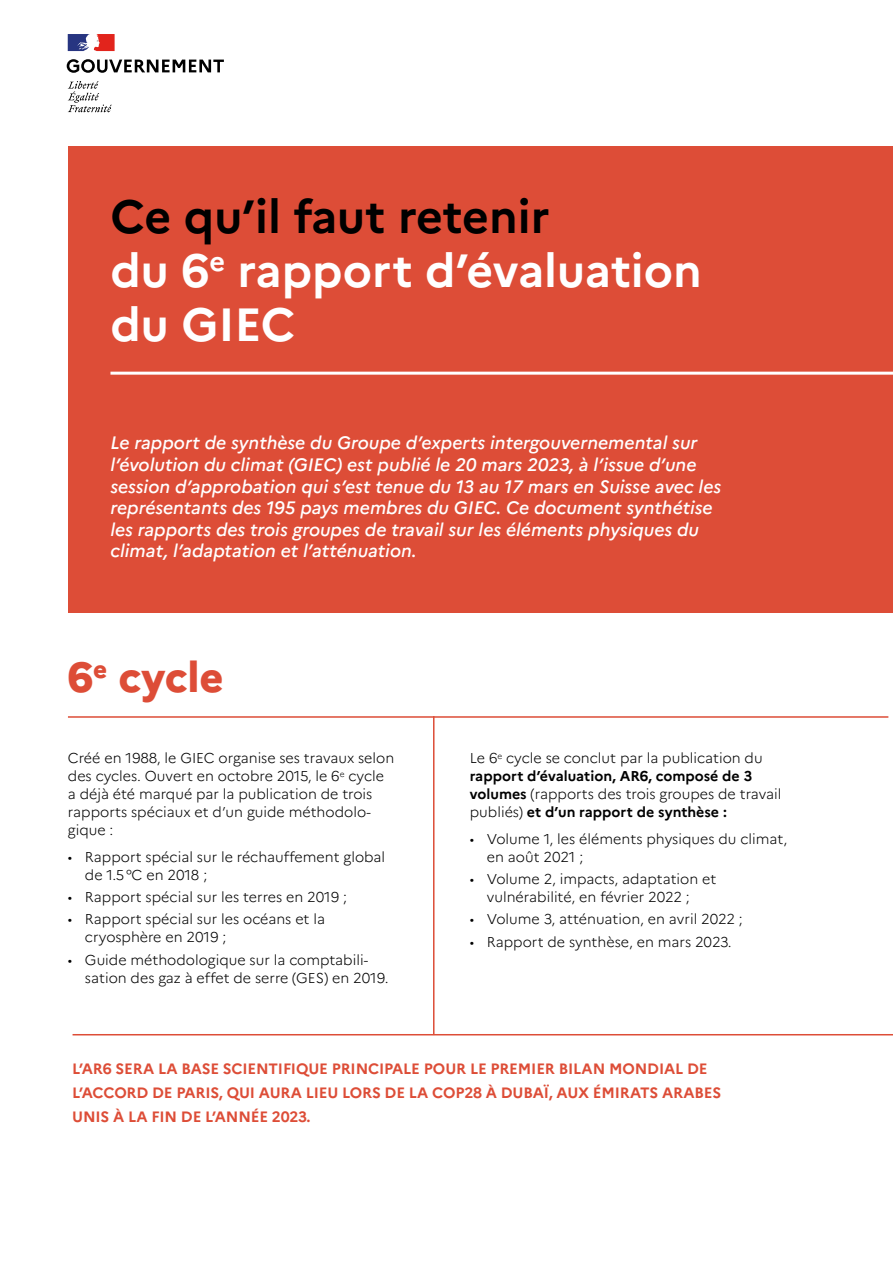
<style>
.page{position:relative;width:893px;height:1263px;background:#fff}
.page>*{position:absolute;margin:0;border:0;box-sizing:border-box;transform-origin:0 0}
.t1{font:700 46.5px/54px "Marianne";color:#fff}
.t2{font:800 42px "Marianne";color:#dd4d37}
.t3{font:italic 500 18px/21.6px "Marianne";color:#fff}
.t4{font:700 15px/24px "Marianne";letter-spacing:-.01em;color:#dd4d37}
.t5{font:300 14.25px/18px "Marianne";color:#000}
.s1{color:#000}
.s2{font-weight:700}
</style>
<div class="page">
<svg style="left:67px;top:59px;width:157px;height:14px"></svg>
<svg style="left:68px;top:81px;width:44px;height:31px"></svg>
<svg style="left:68px;top:34px;width:47px;height:17px"></svg>
<hr style="left:68px;top:716px;width:820px;height:2px;background:#dd4d37">
<hr style="left:73px;top:1034px;width:820px;height:1px;background:#dd4d37">
<hr style="left:433px;top:716px;width:1px;height:319px;background:#dd4d37">
<div style="left:68px;top:146px;width:825px;height:466px;background:#dd4d37"></div>
<hr style="left:110px;top:372px;width:783px;height:3px;background:#fff">
<h1 class="t1" style="left:110px;top:189px;width:593px"><span class="s1">Ce qu’il faut retenir<br></span>du 6<sup>e</sup> rapport d’évaluation du GIEC</h1>
<p class="t3" style="left:110px;top:432px;width:612px">Le rapport de synthèse du Groupe d’experts intergouvernemental sur l’évolution du climat (GIEC) est publié le 20 mars 2023, à l’issue d’une session d’approbation qui s’est tenue du 13 au 17 mars en Suisse avec les représentants des 195 pays membres du GIEC. Ce document synthétise les rapports des trois groupes de travail sur les éléments physiques du climat, l’adaptation et l’atténuation.</p>
<h2 class="t2" style="left:68px;top:651px;width:157px">6<sup>e</sup> cycle</h2>
<p class="t5" style="left:68px;top:749px;width:328px">Créé en 1988, le GIEC organise ses travaux selon des cycles. Ouvert en octobre 2015, le 6<sup>e</sup> cycle a déjà été marqué par la publication de trois rapports spéciaux et d’un guide méthodolo&shy;gique :</p>
<p class="t5" style="left:85px;top:848px;width:302px;text-indent:-17px">• Rapport spécial sur le réchauffement global de 1.5°C en 2018 ;</p>
<p class="t5" style="left:68px;top:888px;width:281px">• Rapport spécial sur les terres en 2019 ;</p>
<p class="t5" style="left:85px;top:910px;width:242px;text-indent:-17px">• Rapport spécial sur les océans et la cryosphère en 2019 ;</p>
<p class="t5" style="left:85px;top:950px;width:305px;text-indent:-17px">• Guide méthodologique sur la comptabili&shy;sation des gaz à effet de serre (GES) en 2019.</p>
<p class="t5" style="left:470px;top:749px;width:313px">Le 6<sup>e</sup> cycle se conclut par la publication du <span class="s2">rapport d’évaluation, AR6, composé de 3 volumes</span> (rapports des trois groupes de travail publiés) <span class="s2">et d’un rapport de synthèse :</span></p>
<p class="t5" style="left:487px;top:830px;width:302px;text-indent:-17px">• Volume 1, les éléments physiques du climat, en août 2021 ;</p>
<p class="t5" style="left:487px;top:870px;width:231px;text-indent:-17px">• Volume 2, impacts, adaptation et vulnérabilité, en février 2022 ;</p>
<p class="t5" style="left:470px;top:910px;width:274px">• Volume 3, atténuation, en avril 2022 ;</p>
<p class="t5" style="left:470px;top:932px;width:263px">• Rapport de synthèse, en mars 2023.</p>
<p class="t4" style="left:72px;top:1057px;width:651px">L’AR6 SERA LA BASE SCIENTIFIQUE PRINCIPALE POUR LE PREMIER BILAN MONDIAL DE<br>L’ACCORD DE PARIS, QUI AURA LIEU LORS DE LA COP28 À DUBAÏ, AUX ÉMIRATS ARABES<br>UNIS À LA FIN DE L’ANNÉE 2023.</p>
</div>
